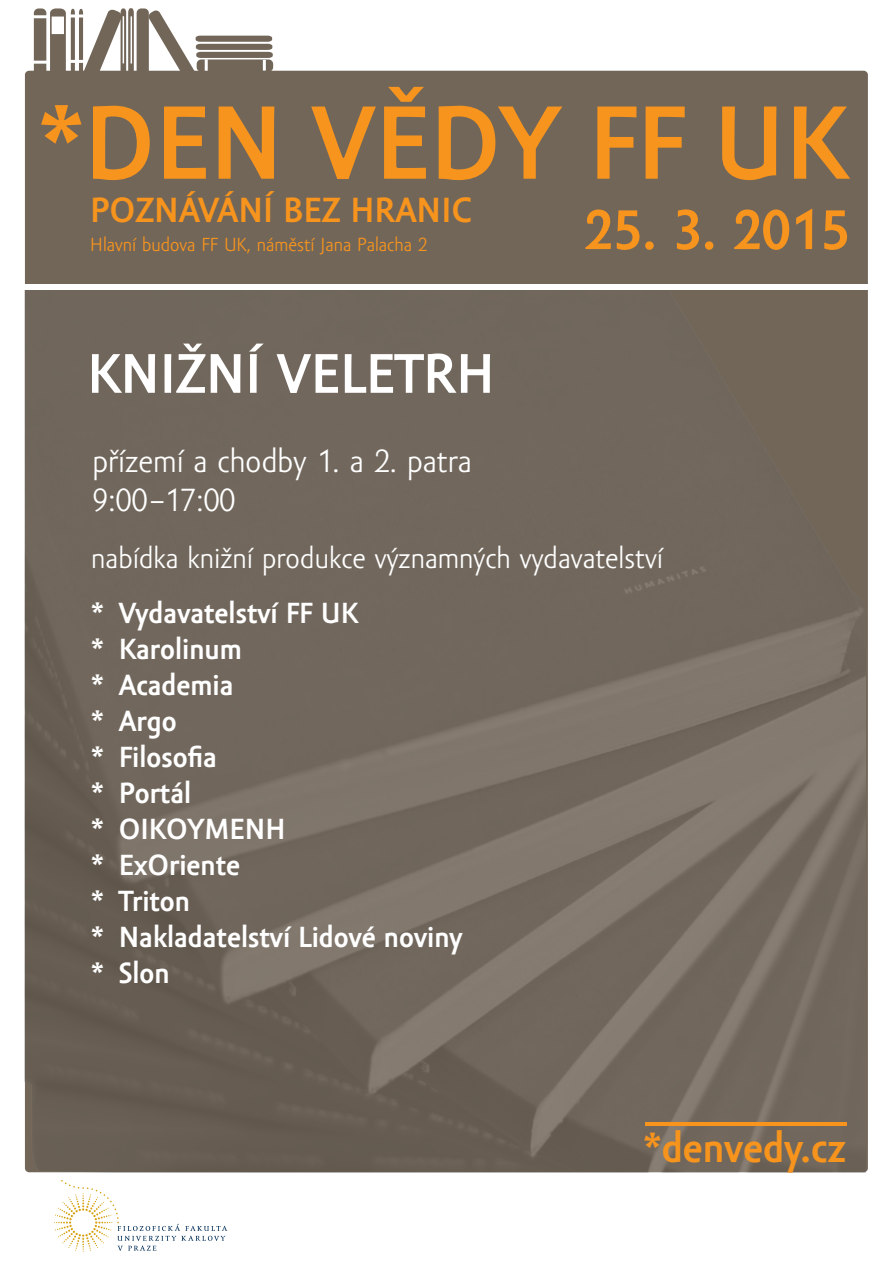
<style>
.page{position:relative;width:893px;height:1263px;background:#fff}
.page>*{position:absolute;margin:0;border:0;box-sizing:border-box;transform-origin:0 0}
.t1{font:700 107.1px "Amor Sans Pro";color:#f7941d}
.t2{font:700 57.3px "Amor Sans Pro";color:#fff}
.t3{font:700 57.3px "Amor Sans Pro";color:#f7941d}
.t4{font:700 42.75px "Amor Sans Pro";color:#f7941d}
.t5{font:700 36px "Amor Sans Pro";color:#f7941d}
.t6{font:33px/39.6px "Amor Sans Pro";color:#fff}
.t7{font:700 30px/36px "Amor Sans Pro";color:#fff}
.t8{font:30px "Amor Sans Pro";color:#fff}
.t9{font:19.5px "Amor Sans Pro";color:#f7941d}
</style>
<div class="page">
<div style="left:25px;top:71px;width:843px;height:1101px;background:#726659;border-radius:4px"></div>
<img style="left:25px;top:566px;width:840px;height:606px">
<div style="left:18px;top:284px;width:856px;height:6px;background:#fff"></div>
<div style="left:34px;top:8px;width:12px;height:77px;background:#726659;border-radius:5px"></div>
<div style="left:137px;top:8px;width:12px;height:77px;background:#726659;border-radius:5px"></div>
<svg style="left:50px;top:8px;width:84px;height:63px"></svg>
<hr style="left:33px;top:15px;width:15px;height:3px;background:#fff">
<hr style="left:33px;top:61px;width:15px;height:3px;background:#fff">
<hr style="left:70px;top:15px;width:15px;height:3px;background:#fff">
<hr style="left:69px;top:60px;width:16px;height:3px;background:#fff">
<hr style="left:123px;top:16px;width:1px;height:47px;background:#fff">
<hr style="left:131px;top:16px;width:1px;height:48px;background:#fff">
<div style="left:52px;top:17px;width:12px;height:17px;background:#fff"></div>
<svg style="left:148px;top:10px;width:125px;height:61px"></svg>
<hr style="left:645px;top:1122px;width:201px;height:4px;background:#f7941d">
<svg style="left:54px;top:1180px;width:173px;height:72px"></svg>
<h1 class="t1" style="left:39px;top:83px;width:810px">*DEN VĚDY FF UK</h1>
<p class="t5" style="left:90px;top:190px;width:383px">POZNÁVÁNÍ BEZ HRANIC</p>
<p class="t9" style="left:90px;top:234px;width:338px">Hlavní budova FF UK, náměstí Jana Palacha 2</p>
<h2 class="t3" style="left:583px;top:198px;width:268px">25. 3. 2015</h2>
<h2 class="t2" style="left:87px;top:342px;width:409px">KNIŽNÍ VELETRH</h2>
<p class="t6" style="left:92px;top:442px;width:381px">přízemí a chodby 1. a 2. patra<br>9:00–17:00</p>
<p class="t8" style="left:91px;top:542px;width:573px">nabídka knižní produkce významných vydavatelství</p>
<p class="t7" style="left:91px;top:596px;width:373px">* Vydavatelství FF UK<br>* Karolinum<br>* Academia<br>* Argo<br>* Filosofia<br>* Portál<br>* OIKOYMENH<br>* ExOriente<br>* Triton<br>* Nakladatelství Lidové noviny * Slon</p>
<h3 class="t4" style="left:643px;top:1123px;width:204px">*denvedy.cz</h3>
</div>
